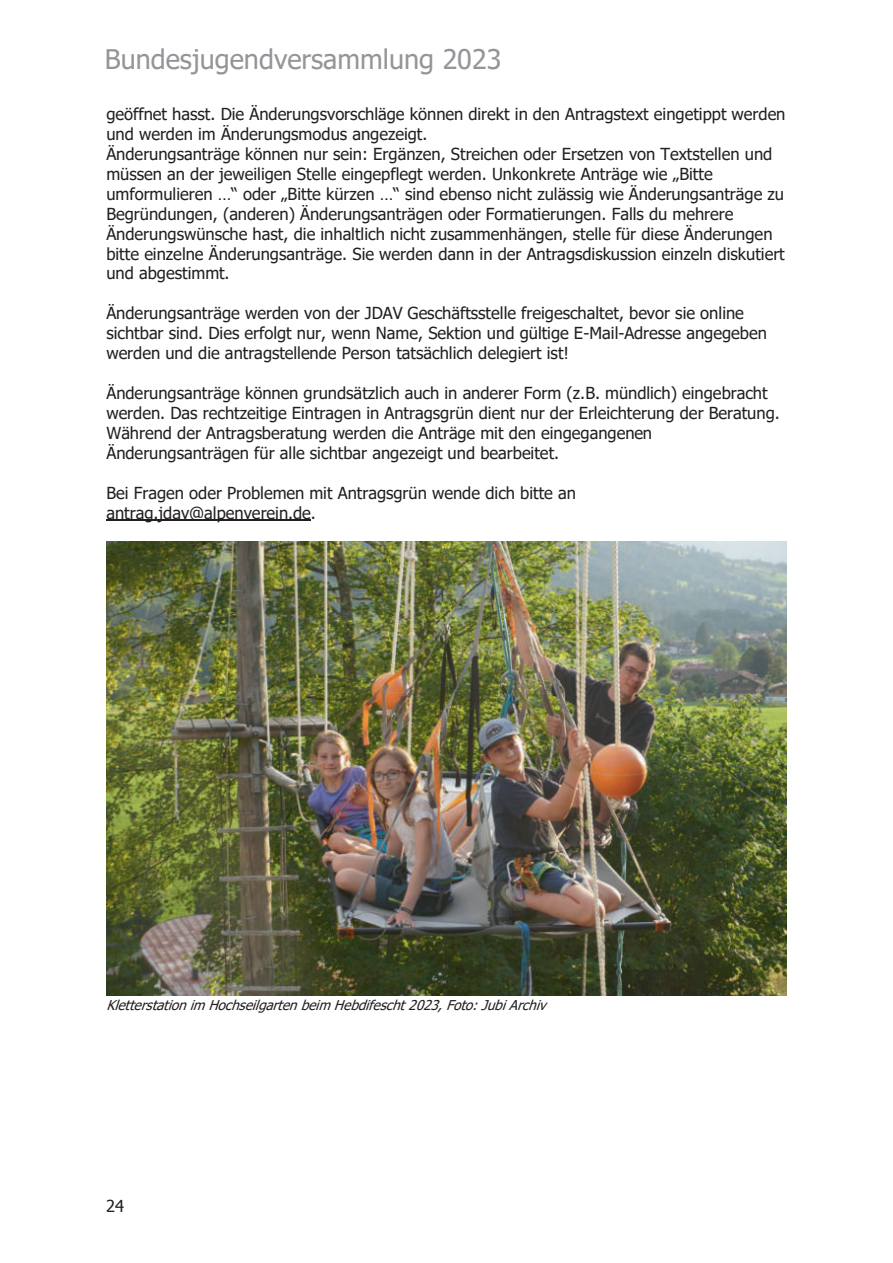
<style>
.page{position:relative;width:893px;height:1263px;background:#fff}
.page>*{position:absolute;margin:0;border:0;box-sizing:border-box;transform-origin:0 0}
.t1{font:27px "Tahoma";color:#939598}
.t2{font:16.5px/20px "Tahoma";color:#231f20}
.t3{font:italic 13.5px "Tahoma";color:#231f20}
</style>
<div class="page">
<hr style="left:106px;top:520px;width:205px;height:1px;background:#231f20">
<img style="left:106px;top:542px;width:681px;height:453px">
<h1 class="t1" style="left:105px;top:48px;width:398px">Bundesjugendversammlung 2023</h1>
<p class="t2" style="left:106px;top:105px;width:681px">geöffnet hasst. Die Änderungsvorschläge können direkt in den Antragstext eingetippt werden und werden im Änderungsmodus angezeigt.<br>Änderungsanträge können nur sein: Ergänzen, Streichen oder Ersetzen von Textstellen und müssen an der jeweiligen Stelle eingepflegt werden. Unkonkrete Anträge wie „Bitte umformulieren …“ oder „Bitte kürzen …“ sind ebenso nicht zulässig wie Änderungsanträge zu Begründungen, (anderen) Änderungsanträgen oder Formatierungen. Falls du mehrere Änderungswünsche hast, die inhaltlich nicht zusammenhängen, stelle für diese Änderungen bitte einzelne Änderungsanträge. Sie werden dann in der Antragsdiskussion einzeln diskutiert und abgestimmt.</p>
<p class="t2" style="left:106px;top:305px;width:662px">Änderungsanträge werden von der JDAV Geschäftsstelle freigeschaltet, bevor sie online sichtbar sind. Dies erfolgt nur, wenn Name, Sektion und gültige E-Mail-Adresse angegeben werden und die antragstellende Person tatsächlich delegiert ist!</p>
<p class="t2" style="left:106px;top:384px;width:675px">Änderungsanträge können grundsätzlich auch in anderer Form (z.B. mündlich) eingebracht werden. Das rechtzeitige Eintragen in Antragsgrün dient nur der Erleichterung der Beratung.<br>Während der Antragsberatung werden die Anträge mit den eingegangenen Änderungsanträgen für alle sichtbar angezeigt und bearbeitet.</p>
<p class="t2" style="left:106px;top:484px;width:471px">Bei Fragen oder Problemen mit Antragsgrün wende dich bitte an antrag.jdav@alpenverein.de.</p>
<p class="t3" style="left:106px;top:1000px;width:445px">Kletterstationim Hochseilgartenbeim Hebdifescht 2023,Foto:JubiArchiv</p>
<p class="t2" style="left:106px;top:1196px;width:20px">24</p>
</div>
